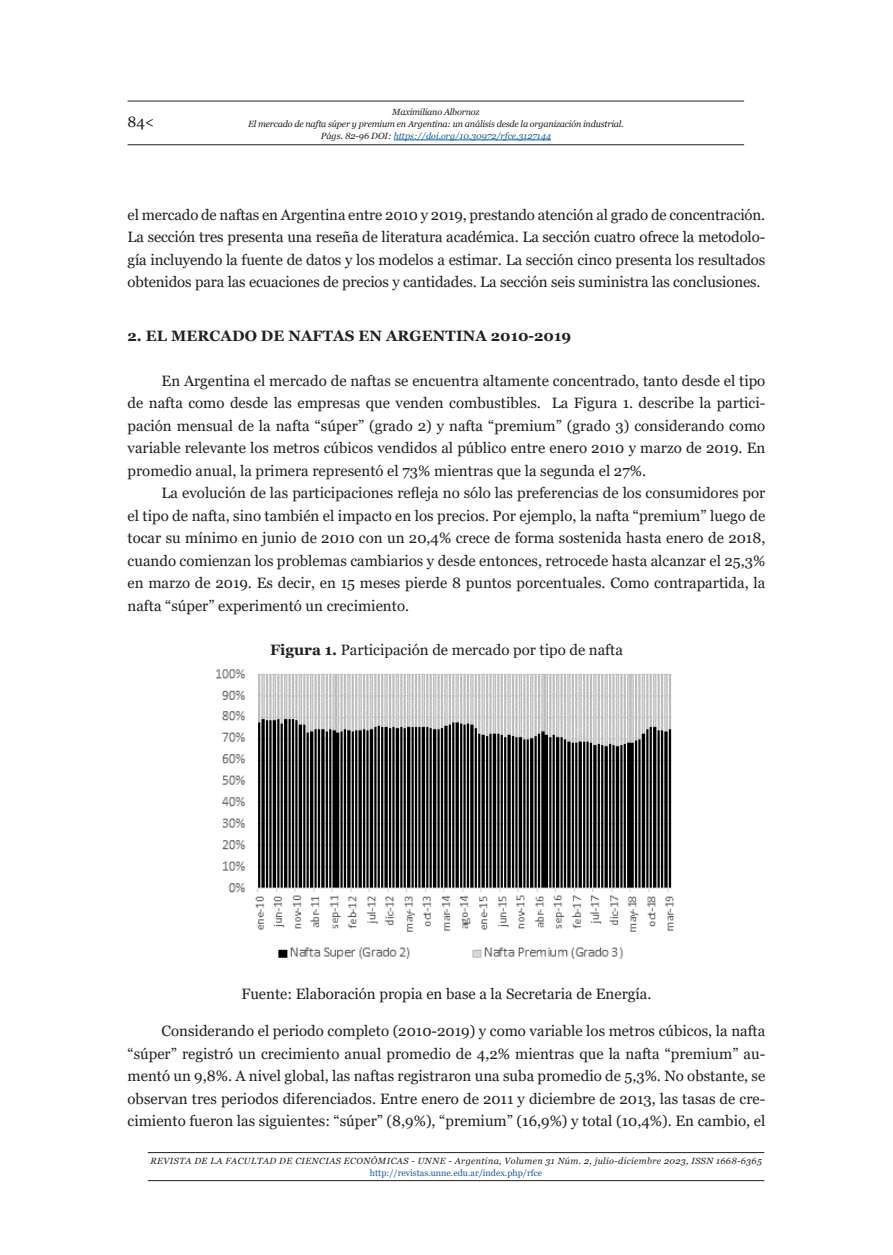
<style>
.page{position:relative;width:893px;height:1255px;background:#fff}
.page>*{position:absolute;margin:0;border:0;box-sizing:border-box;transform-origin:0 0}
.texto{font:15px/22.5px "Georgia";color:#231f20;text-align:justify}
.Epigrafe{font:15px "Georgia";color:#231f20}
.titulo_contenido{font:700 15px "Georgia";letter-spacing:.01em;color:#231f20}
.t1{font:italic 9px/12px "Georgia";letter-spacing:-.02em;color:#231f20;text-align:center}
.t2{font:italic 9px "Georgia";letter-spacing:.045em;color:#231f20}
.t3{font:9px "Georgia";color:#1e58a7}
.s1{color:#175d9e}
.s2{font-weight:700}
</style>
<div class="page">
<hr style="left:394px;top:140px;width:157px;height:1px;background:#175d9e">
<hr style="left:128px;top:101px;width:616px;height:1px;background:#231f20">
<hr style="left:148px;top:1180px;width:616px;height:1px;background:#231f20">
<hr style="left:148px;top:1152px;width:616px;height:1px;background:#231f20">
<hr style="left:128px;top:144px;width:616px;height:1px;background:#231f20">
<img style="left:216px;top:669px;width:458px;height:290px">
<p class="texto" style="left:128px;top:111px;width:29px">84&lt;</p>
<p class="t1" style="left:248px;top:106px;width:377px">Maximiliano Albornoz<br>El mercado de nafta súper y premium en Argentina: un análisis desde la organización industrial.<br>Págs. 82-96 DOI: <span class="s1">https://doi.org/10.30972/rfce.3127144</span></p>
<p class="texto" style="left:128px;top:203px;width:639px">el mercado de naftas en Argentina entre 2010 y 2019, prestando atención al grado de concentración.<br>La sección tres presenta una reseña de literatura académica. La sección cuatro ofrece la metodolo&shy;gía incluyendo la fuente de datos y los modelos a estimar. La sección cinco presenta los resultados obtenidos para las ecuaciones de precios y cantidades. La sección seis suministra las conclusiones.</p>
<p class="titulo_contenido" style="left:128px;top:326px;width:445px">2. EL MERCADO DE NAFTAS EN ARGENTINA 2010-2019</p>
<p class="texto" style="left:128px;top:370px;width:639px;text-indent:34px">En Argentina el mercado de naftas se encuentra altamente concentrado, tanto desde el tipo de nafta como desde las empresas que venden combustibles. La Figura 1. describe la partici&shy;pación mensual de la nafta “súper” (grado 2) y nafta “premium” (grado 3) considerando como variable relevante los metros cúbicos vendidos al público entre enero 2010 y marzo de 2019. En promedio anual, la primera representó el 73% mientras que la segunda el 27%.</p>
<p class="texto" style="left:128px;top:482px;width:639px;text-indent:34px">La evolución de las participaciones refleja no sólo las preferencias de los consumidores por el tipo de nafta, sino también el impacto en los precios. Por ejemplo, la nafta “premium” luego de tocar su mínimo en junio de 2010 con un 20,4% crece de forma sostenida hasta enero de 2018, cuando comienzan los problemas cambiarios y desde entonces, retrocede hasta alcanzar el 25,3% en marzo de 2019. Es decir, en 15 meses pierde 8 puntos porcentuales. Como contrapartida, la nafta “súper” experimentó un crecimiento.</p>
<p class="Epigrafe" style="left:270px;top:641px;width:354px"><span class="s2">Figura 1.</span> Participación de mercado por tipo de nafta</p>
<p class="texto" style="left:241px;top:982px;width:412px">Fuente: Elaboración propia en base a la Secretaria de Energía.</p>
<p class="texto" style="left:128px;top:1020px;width:639px;text-indent:34px">Considerando el periodo completo (2010-2019) y como variable los metros cúbicos, la nafta “súper” registró un crecimiento anual promedio de 4,2% mientras que la nafta “premium” au&shy;mentó un 9,8%. A nivel global, las naftas registraron una suba promedio de 5,3%. No obstante, se observan tres periodos diferenciados. Entre enero de 2011 y diciembre de 2013, las tasas de cre&shy;cimiento fueron las siguientes: “súper” (8,9%), “premium” (16,9%) y total (10,4%). En cambio, el</p>
<p class="t2" style="left:150px;top:1154px;width:613px">REVISTA DE LA FACULTAD DE CIENCIAS ECONÓMICAS - UNNE - Argentina, Volumen 31 Núm. 2, julio-diciembre 2023, ISSN 1668-6365</p>
<p class="t3" style="left:370px;top:1167px;width:174px">http://revistas.unne.edu.ar/index.php/rfce</p>
</div>
